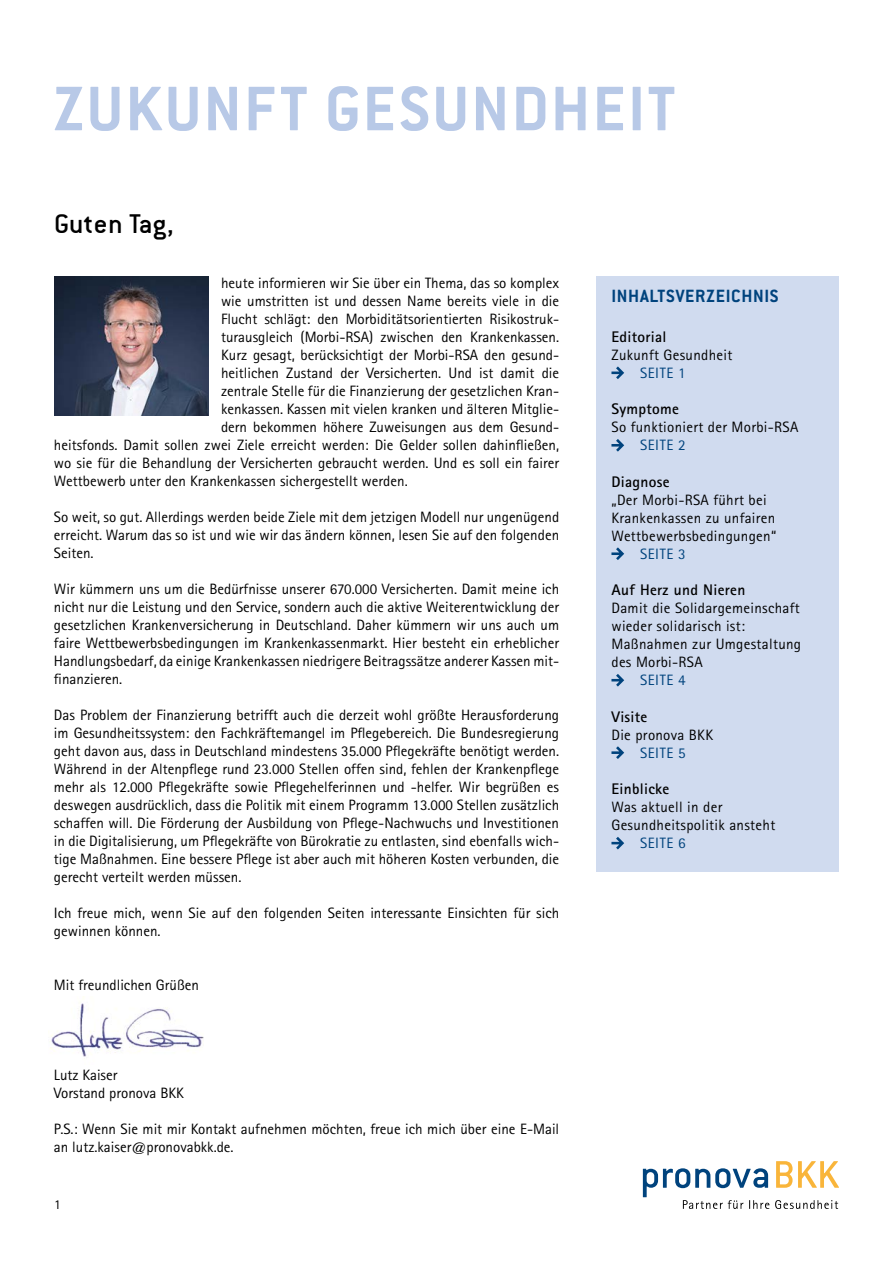
<style>
.page{position:relative;width:893px;height:1263px;background:#fff}
.page>*{position:absolute;margin:0;border:0;box-sizing:border-box;transform-origin:0 0}
.t1{font:700 69px "Conduit ITC";letter-spacing:.035em;color:#b8c9e7}
.t2{font:30px "Conduit ITC";letter-spacing:.005em;color:#000}
.t3{font:700 19.5px "Conduit ITC";letter-spacing:.035em;color:#00437d}
.t4{font:700 15.3px "Rotis Sans Serif";letter-spacing:.02em;color:#000}
.t5{font:15px/18px "Rotis Sans Serif";color:#000;text-align:justify}
.t6{font:15px/18px "Rotis Sans Serif";letter-spacing:.02em;color:#000}
.t7{font:15px "Rotis Sans Serif";letter-spacing:.035em;color:#00437d}
.t8{font:13.5px "Rotis Sans Serif";color:#000}
</style>
<div class="page">
<svg style="left:643px;top:1161px;width:196px;height:48px"></svg>
<img style="left:50px;top:996px;width:154px;height:61px">
<div style="left:597px;top:276px;width:242px;height:596px;background:#d0dbef"></div>
<svg style="left:611px;top:366px;width:13px;height:13px"></svg>
<svg style="left:611px;top:439px;width:13px;height:13px"></svg>
<svg style="left:611px;top:547px;width:13px;height:13px"></svg>
<svg style="left:611px;top:674px;width:13px;height:12px"></svg>
<svg style="left:611px;top:746px;width:13px;height:13px"></svg>
<svg style="left:611px;top:837px;width:13px;height:12px"></svg>
<img style="left:54px;top:276px;width:154px;height:139px">
<h1 class="t1" style="left:54px;top:68px;width:623px">ZUKUNFT GESUNDHEIT</h1>
<h2 class="t2" style="left:54px;top:207px;width:121px">Guten Tag,</h2>
<p class="t5" style="left:221px;top:274px;width:340px">heute informieren wir Sie über ein Thema, das so komplex</p>
<p class="t5" style="left:221px;top:292px;width:340px">wie umstritten ist und dessen Name bereits viele in die</p>
<p class="t5" style="left:221px;top:310px;width:340px">Flucht schlägt: den Morbiditätsorientierten Risikostruk-</p>
<p class="t5" style="left:221px;top:328px;width:340px">turausgleich (Morbi-RSA) zwischen den Krankenkassen.</p>
<p class="t5" style="left:221px;top:346px;width:340px">Kurz gesagt, berücksichtigt der Morbi-RSA den gesund-</p>
<p class="t5" style="left:221px;top:364px;width:340px">heitlichen Zustand der Versicherten. Und ist damit die</p>
<p class="t5" style="left:221px;top:382px;width:340px">zentrale Stelle für die Finanzierung der gesetzlichen Kran-</p>
<p class="t5" style="left:221px;top:400px;width:340px">kenkassen. Kassen mit vielen kranken und älteren Mitglie-</p>
<p class="t5" style="left:221px;top:418px;width:340px">dern bekommen höhere Zuweisungen aus dem Gesund-</p>
<p class="t5" style="left:54px;top:436px;width:507px">heitsfonds. Damit sollen zwei Ziele erreicht werden: Die Gelder sollen dahinfließen,</p>
<p class="t5" style="left:54px;top:454px;width:507px">wo sie für die Behandlung der Versicherten gebraucht werden. Und es soll ein fairer</p>
<p class="t5" style="left:54px;top:472px;width:355px">Wettbewerb unter den Krankenkassen sichergestellt werden.</p>
<p class="t5" style="left:54px;top:508px;width:507px">So weit, so gut. Allerdings werden beide Ziele mit dem jetzigen Modell nur ungenügend erreicht. Warum das so ist und wie wir das ändern können, lesen Sie auf den folgenden Seiten.</p>
<p class="t5" style="left:54px;top:580px;width:507px">Wir kümmern uns um die Bedürfnisse unserer 670.000 Versicherten. Damit meine ich nicht nur die Leistung und den Service, sondern auch die aktive Weiterentwicklung der gesetzlichen Krankenversicherung in Deutschland. Daher kümmern wir uns auch um faire Wettbewerbsbedingungen im Krankenkassenmarkt. Hier besteht ein erheblicher Handlungsbedarf, da einige Krankenkassen niedrigere Beitragssätze anderer Kassen mit&shy;finanzieren.</p>
<p class="t5" style="left:54px;top:706px;width:507px">Das Problem der Finanzierung betrifft auch die derzeit wohl größte Herausforderung im Gesundheitssystem: den Fachkräftemangel im Pflegebereich. Die Bundesregierung geht davon aus, dass in Deutschland mindestens 35.000 Pflegekräfte benötigt werden.<br>Während in der Altenpflege rund 23.000 Stellen offen sind, fehlen der Krankenpflege mehr als 12.000 Pflegekräfte sowie Pflegehelferinnen und -helfer. Wir begrüßen es deswegen ausdrücklich, dass die Politik mit einem Programm 13.000 Stellen zusätzlich schaffen will. Die Förderung der Ausbildung von Pflege-Nachwuchs und Investitionen in die Digitalisierung, um Pflegekräfte von Bürokratie zu entlasten, sind ebenfalls wich&shy;tige Maßnahmen. Eine bessere Pflege ist aber auch mit höheren Kosten verbunden, die gerecht verteilt werden müssen.</p>
<p class="t5" style="left:54px;top:904px;width:507px">Ich freue mich, wenn Sie auf den folgenden Seiten interessante Einsichten für sich gewinnen können.</p>
<p class="t5" style="left:54px;top:976px;width:146px">Mit freundlichen Grüßen</p>
<p class="t5" style="left:54px;top:1066px;width:131px">Lutz Kaiser<br>Vorstand pronova BKK</p>
<p class="t5" style="left:54px;top:1120px;width:507px">P.S.: Wenn Sie mit mir Kontakt aufnehmen möchten, freue ich mich über eine E-Mail an lutz.kaiser@pronovabkk.de.</p>
<p class="t8" style="left:54px;top:1196px;width:8px">1</p>
<h3 class="t3" style="left:611px;top:284px;width:169px">INHALTSVERZEICHNIS</h3>
<p class="t4" style="left:611px;top:327px;width:57px">Editorial</p>
<p class="t6" style="left:611px;top:345px;width:122px">Zukunft Gesundheit</p>
<p class="t7" style="left:640px;top:364px;width:47px">SEITE 1</p>
<p class="t4" style="left:611px;top:399px;width:69px">Symptome</p>
<p class="t6" style="left:611px;top:418px;width:188px">So funktioniert der Morbi-RSA</p>
<p class="t7" style="left:640px;top:436px;width:47px">SEITE 2</p>
<p class="t4" style="left:611px;top:472px;width:60px">Diagnose</p>
<p class="t6" style="left:611px;top:490px;width:166px">„Der Morbi-RSA führt bei<br>Krankenkassen zu unfairen<br>Wettbewerbsbedingungen“</p>
<p class="t7" style="left:640px;top:545px;width:47px">SEITE 3</p>
<p class="t4" style="left:611px;top:580px;width:135px">Auf Herz und Nieren</p>
<p class="t6" style="left:611px;top:599px;width:191px">Damit die Solidargemeinschaft wieder solidarisch ist:<br>Maßnahmen zur Umgestaltung des Morbi-RSA</p>
<p class="t7" style="left:640px;top:671px;width:47px">SEITE 4</p>
<p class="t4" style="left:611px;top:707px;width:37px">Visite</p>
<p class="t6" style="left:611px;top:725px;width:103px">Die pronova BKK</p>
<p class="t7" style="left:640px;top:744px;width:47px">SEITE 5</p>
<p class="t4" style="left:611px;top:779px;width:59px">Einblicke</p>
<p class="t6" style="left:611px;top:798px;width:165px">Was aktuell in der<br>Gesundheitspolitik ansteht</p>
<p class="t7" style="left:640px;top:834px;width:47px">SEITE 6</p>
</div>
